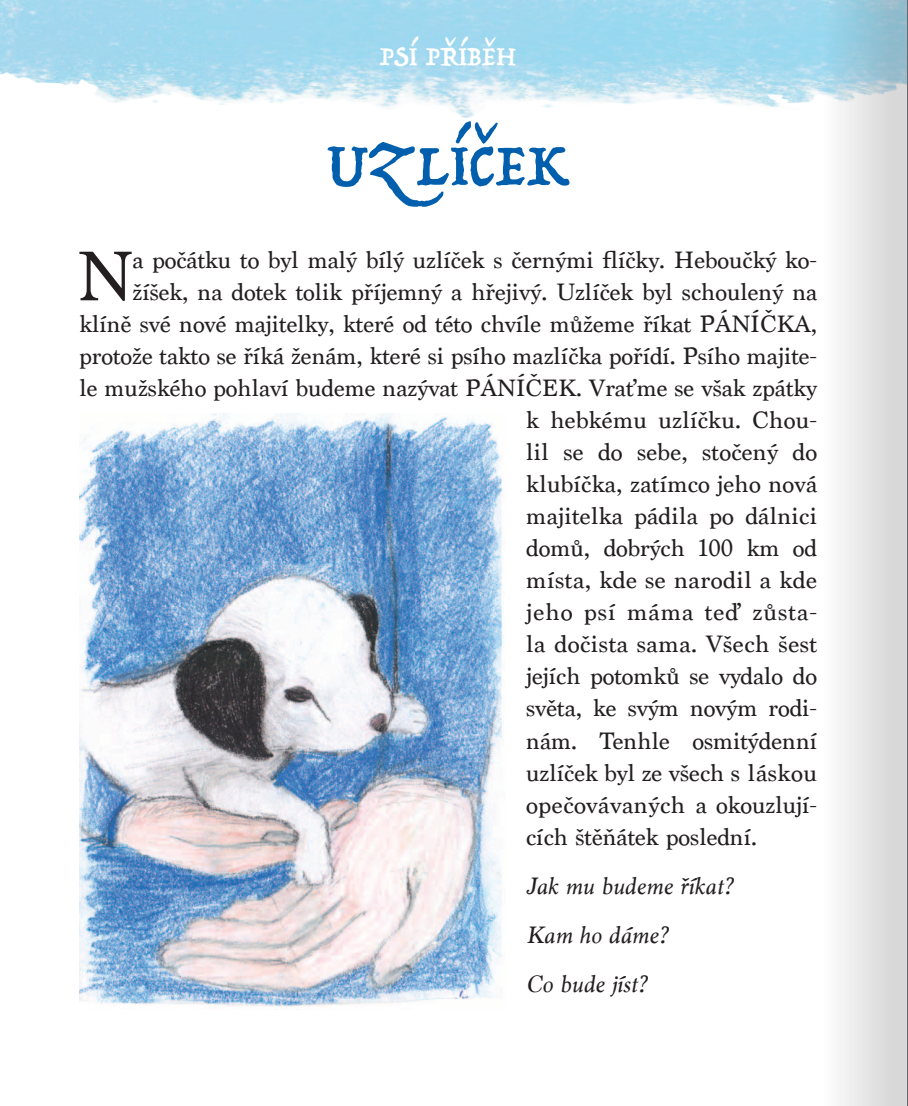
<style>
.page{position:relative;width:908px;height:1106px;background:#fff}
.page>*{position:absolute;margin:0;border:0;box-sizing:border-box;transform-origin:0 0}
.t1{font:73.2px "Marion";color:#231f20}
.t2{font:66px "Trattatello";color:#015fae}
.t3{font:30px "Trattatello";color:#fff}
.t4{font:25px "Marion";color:#231f20}
.t5{font:25px "Marion";letter-spacing:.02em;color:#231f20}
.t6{font:italic 25px/49px "Marion";letter-spacing:.01em;color:#231f20;scale:1.07 1}
.t7{font:25px "Marion";letter-spacing:.04em;color:#231f20}
</style>
<div class="page">
<img style="left:0;top:0;width:802px;height:118px">
<img style="left:79px;top:413px;width:425px;height:594px">
<svg style="left:802px;top:0;width:104px;height:1106px"></svg>
<hr style="left:906px;top:0;width:1px;height:1106px;background:#69696c">
<p class="t3" style="left:379px;top:37px;width:77px">PSÍ PŘÍBĚH</p>
<h2 class="t2" style="left:327px;top:123px;width:244px">Uzlíček</h2>
<h1 class="t1" style="left:78px;top:233px;width:56px">N</h1>
<p class="t4" style="left:132px;top:245px;width:686px">a počátku to byl malý bílý uzlíček s černými flíčky. Heboučký ko-</p>
<p class="t4" style="left:132px;top:277px;width:686px">žíšek, na dotek tolik příjemný a hřejivý. Uzlíček byl schoulený na</p>
<p class="t4" style="left:79px;top:309px;width:738px">klíně své nové majitelky, které od této chvíle můžeme říkat PÁNÍČKA,</p>
<p class="t4" style="left:79px;top:341px;width:738px">protože takto se říká ženám, které si psího mazlíčka pořídí. Psího majite-</p>
<p class="t4" style="left:79px;top:373px;width:738px">le mužského pohlaví budeme nazývat PÁNÍČEK. Vraťme se však zpátky</p>
<p class="t4" style="left:526px;top:405px;width:292px">k hebkému uzlíčku. Chou-</p>
<p class="t4" style="left:526px;top:437px;width:292px">lil se do sebe, stočený do</p>
<p class="t4" style="left:526px;top:469px;width:292px">klubíčka, zatímco jeho nová</p>
<p class="t4" style="left:526px;top:501px;width:292px">majitelka pádila po dálnici</p>
<p class="t4" style="left:526px;top:533px;width:292px">domů, dobrých 100 km od</p>
<p class="t5" style="left:526px;top:565px;width:292px">místa, kde se narodil a kde</p>
<p class="t7" style="left:526px;top:597px;width:292px">jeho psí máma teď zůsta-</p>
<p class="t5" style="left:526px;top:629px;width:292px">la dočista sama. Všech šest</p>
<p class="t4" style="left:526px;top:661px;width:292px">jejích potomků se vydalo do</p>
<p class="t4" style="left:526px;top:693px;width:292px">světa, ke svým novým rodi-</p>
<p class="t4" style="left:526px;top:725px;width:292px">nám. Tenhle osmitýdenní</p>
<p class="t4" style="left:526px;top:757px;width:292px">uzlíček byl ze všech s láskou</p>
<p class="t5" style="left:526px;top:789px;width:292px">opečovávaných a okouzlují-</p>
<p class="t4" style="left:526px;top:821px;width:232px">cích štěňátek poslední.</p>
<p class="t6" style="left:526px;top:860px;width:194px">Jak mu budeme říkat?<br>Kam ho dáme?<br>Co bude jíst?</p>
</div>
